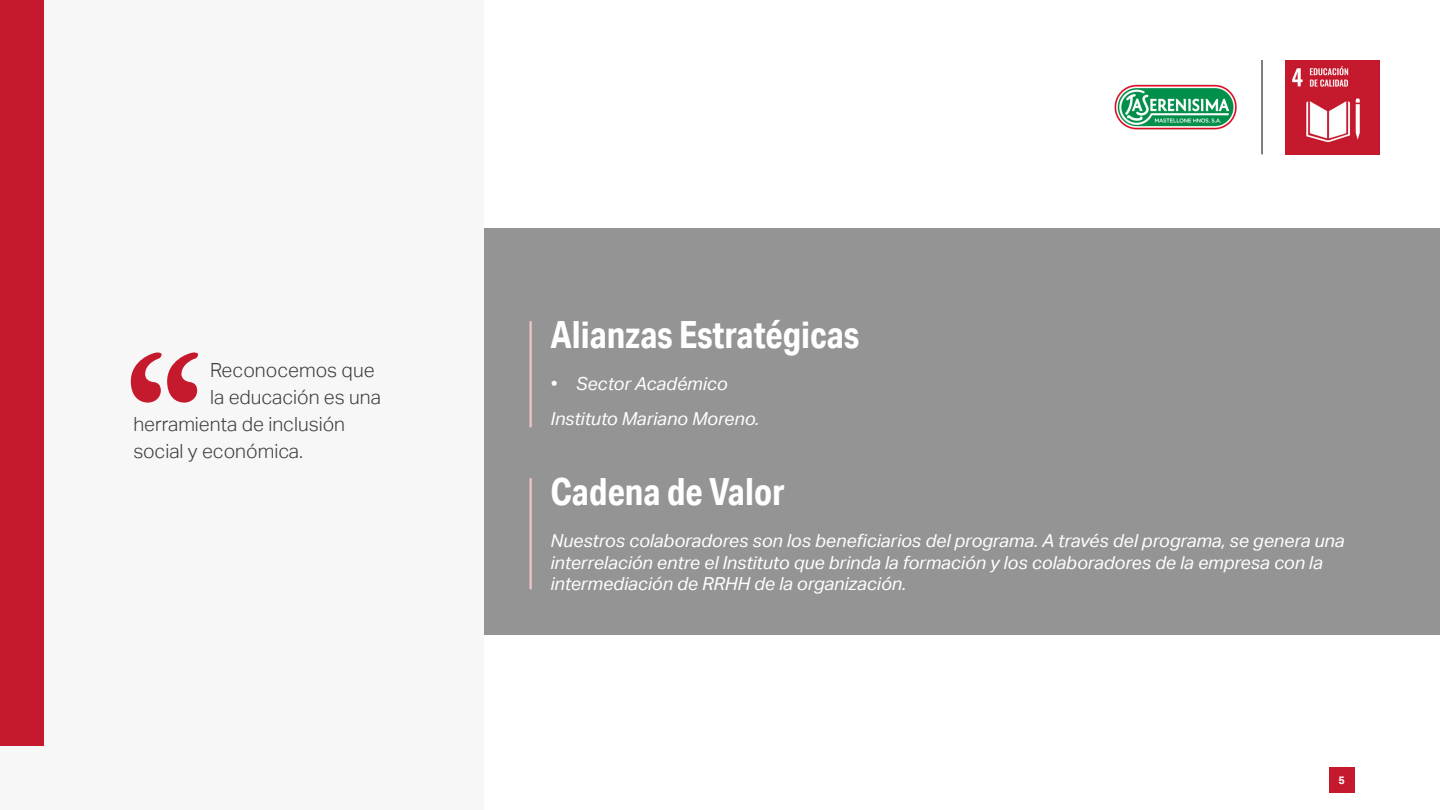
<style>
.page{position:relative;width:1440px;height:810px;background:#fff}
.page>*{position:absolute;margin:0;border:0;box-sizing:border-box;transform-origin:0 0}
.t1{font:700 37.5px "Aktiv Grotesk Cd";color:#fff}
.t2{font:300 19.5px "Aktiv Grotesk";color:#3c3c3b}
.t3{font:italic 18px/21.8px "Aktiv Grotesk";color:#fff}
.t4{font:700 10.88px "Aktiv Grotesk";color:#fff}
</style>
<div class="page">
<div style="left:1329px;top:767px;width:25px;height:26px;background:#c5192d"></div>
<img style="left:1285px;top:60px;width:95px;height:95px">
<hr style="left:1262px;top:60px;width:1px;height:94px;background:#000">
<img style="left:1114px;top:84px;width:123px;height:46px">
<div style="left:0;top:0;width:484px;height:810px;background:#f7f7f7"></div>
<div style="left:0;top:0;width:44px;height:746px;background:#c5192d"></div>
<div style="left:484px;top:228px;width:956px;height:406px;background:#949494"></div>
<hr style="left:530px;top:321px;width:2px;height:106px;background:#f0c6ca">
<svg style="left:131px;top:353px;width:67px;height:50px"></svg>
<hr style="left:530px;top:478px;width:2px;height:111px;background:#f0c6ca">
<p class="t2" style="left:210px;top:359px;width:166px">Reconocemos que</p>
<p class="t2" style="left:210px;top:386px;width:172px">la educación es una</p>
<p class="t2" style="left:133px;top:413px;width:213px">herramienta de inclusión</p>
<p class="t2" style="left:133px;top:440px;width:171px">social y económica.</p>
<h1 class="t1" style="left:550px;top:312px;width:310px">Alianzas Estratégicas</h1>
<p class="t3" style="left:551px;top:366px;width:210px;line-height:35.2px">• Sector Académico<br>Instituto Mariano Moreno.</p>
<h1 class="t1" style="left:550px;top:469px;width:236px">Cadena de Valor</h1>
<p class="t3" style="left:551px;top:530px;width:796px">Nuestros colaboradores son los beneficiarios del programa. A través del programa, se genera una interrelación entre el Instituto que brinda la formación y los colaboradores de la empresa con la intermediación de RRHH de la organización.</p>
<p class="t4" style="left:1338px;top:774px;width:8px">5</p>
</div>
